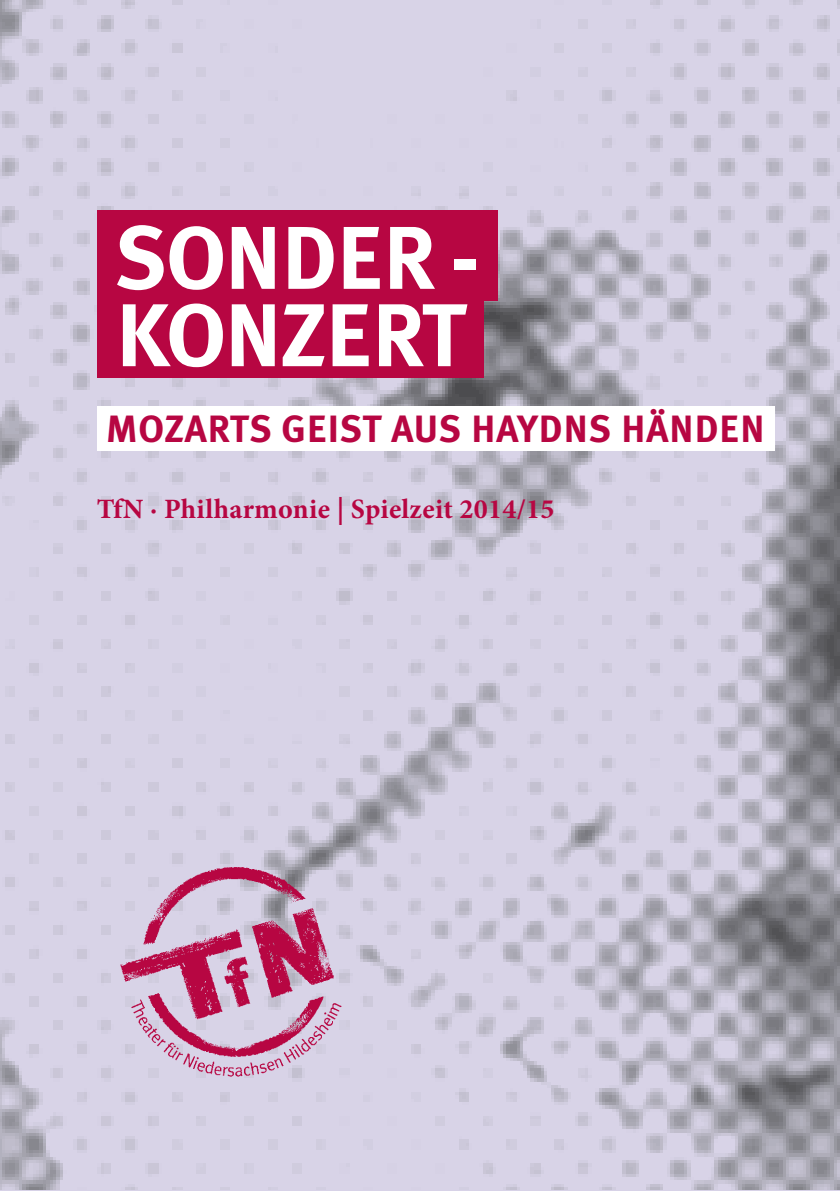
<style>
.page{position:relative;width:840px;height:1191px;background:#fff}
.page>*{position:absolute;margin:0;border:0;box-sizing:border-box;transform-origin:0 0}
.t1{font:700 89px/77.4px "Meta Plus";letter-spacing:-.015em;color:#fff}
.t2{font:700 38px "Meta Plus";letter-spacing:.015em;color:#b70642}
.t3{font:700 28px "Minion Pro";letter-spacing:.01em;color:#b70642}
</style>
<div class="page">
<hr style="left:0;top:1189px;width:839px;height:2px;background:#d7d2e7">
<img style="left:0;top:0;width:839px;height:1189px">
<img style="left:119px;top:857px;width:223px;height:233px">
<div style="left:97px;top:210px;width:400px;height:91px;background:#b70642"></div>
<div style="left:97px;top:287px;width:386px;height:91px;background:#b70642"></div>
<div style="left:97px;top:406px;width:676px;height:44px;background:#fff"></div>
<h1 class="t1" style="left:115px;top:219px;width:366px">SONDER -<br>KONZERT</h1>
<h2 class="t2" style="left:106px;top:407px;width:660px">MOZARTS GEIST AUS HAYDNS HÄNDEN</h2>
<p class="t3" style="left:97px;top:489px;width:459px">TfN · Philharmonie | Spielzeit 2014/15</p>
</div>
